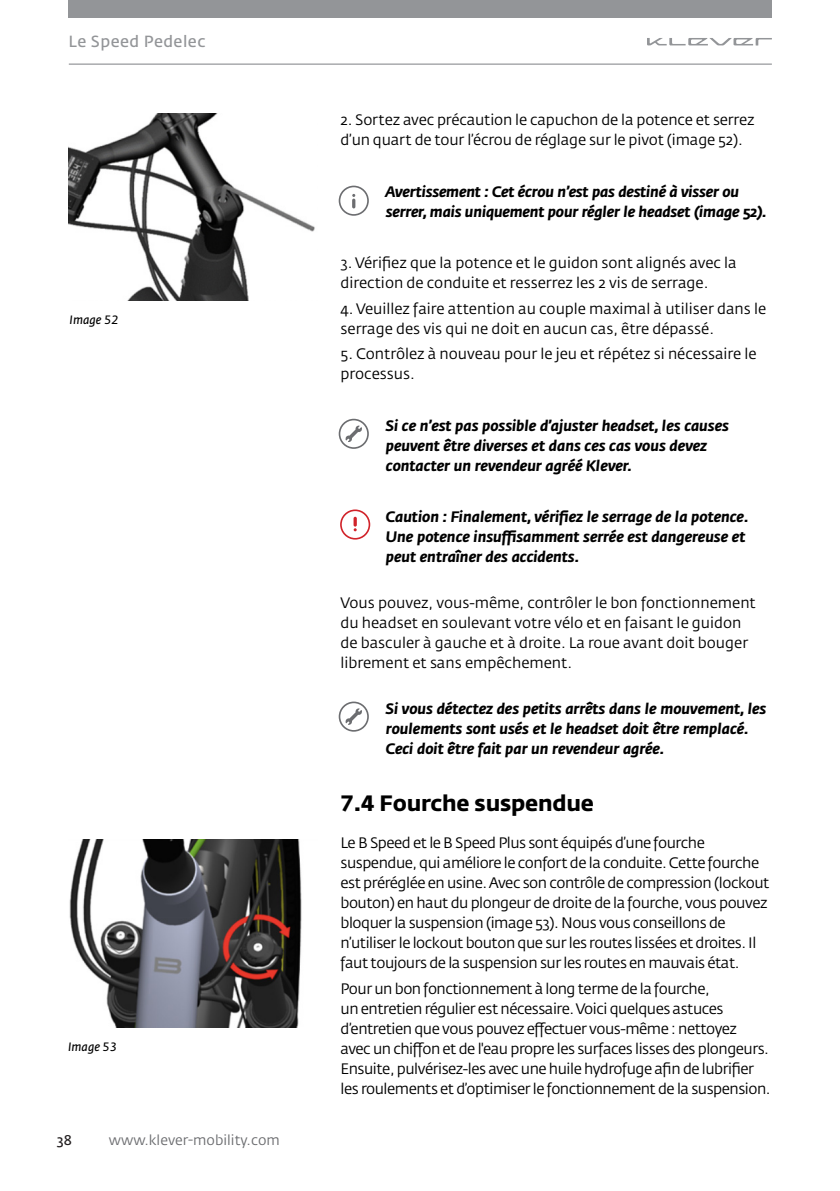
<style>
.page{position:relative;width:840px;height:1191px;background:#fff}
.page>*{position:absolute;margin:0;border:0;box-sizing:border-box;transform-origin:0 0}
.subtitle{font:700 22px "Fedra Sans Std";letter-spacing:-.01em;color:#000}
.t1{font:16px "Fedra Sans Std";letter-spacing:.03em;color:#939598}
.Body{font:15px/20px "Fedra Sans Std";letter-spacing:-.03em;color:#000}
.warnings{font:italic 700 15px/20px "Fedra Sans Std";color:#000}
.Body-2{font:15px/20px "Fedra Sans Std";color:#000}
.Body-3{font:15px/20px "Fedra Sans Std";letter-spacing:-.01em;color:#000}
.t2{font:14px "Fedra Sans Std";color:#6c6d70}
.t3{font:14px "Fedra Sans Std";color:#231f20}
._3rd_title{font:italic 12px "Fedra Sans Std";color:#000}
</style>
<div class="page">
<hr style="left:69px;top:64px;width:702px;height:1px;background:#939598">
<div style="left:68px;top:0;width:703px;height:18px;background:#939598"></div>
<svg style="left:647px;top:38px;width:124px;height:8px"></svg>
<svg style="left:338px;top:186px;width:30px;height:30px"></svg>
<svg style="left:338px;top:419px;width:30px;height:30px"></svg>
<svg style="left:340px;top:509px;width:30px;height:30px"></svg>
<svg style="left:338px;top:701px;width:30px;height:30px"></svg>
<img style="left:68px;top:113px;width:247px;height:187px">
<img style="left:69px;top:840px;width:233px;height:187px">
<p class="t1" style="left:68px;top:32px;width:138px">Le Speed Pedelec</p>
<p class="_3rd_title" style="left:69px;top:312px;width:50px">Image 52</p>
<p class="_3rd_title" style="left:68px;top:1039px;width:50px">Image 53</p>
<p class="t3" style="left:57px;top:1131px;width:17px">38</p>
<p class="t2" style="left:109px;top:1131px;width:172px">www.klever-mobility.com</p>
<p class="Body-3" style="left:340px;top:110px;width:415px">2. Sortez avec précaution le capuchon de la potence et serrez d’un quart de tour l’écrou de réglage sur le pivot (image 52).</p>
<p class="warnings" style="left:385px;top:181px;width:382px">Avertissement : Cet écrou n’est pas destiné à visser ou serrer, mais uniquement pour régler le headset (image 52).</p>
<p class="Body-2" style="left:340px;top:253px;width:397px">3. Vérifiez que la potence et le guidon sont alignés avec la direction de conduite et resserrez les 2 vis de serrage.</p>
<p class="Body-2" style="left:340px;top:298px;width:427px">4. Veuillez faire attention au couple maximal à utiliser dans le serrage des vis qui ne doit en aucun cas, être dépassé.</p>
<p class="Body-2" style="left:340px;top:344px;width:417px">5. Contrôlez à nouveau pour le jeu et répétez si nécessaire le processus.</p>
<p class="warnings" style="left:386px;top:415px;width:344px">Si ce n’est pas possible d’ajuster headset, les causes peuvent être diverses et dans ces cas vous devez contacter un revendeur agréé Klever.</p>
<p class="warnings" style="left:386px;top:507px;width:364px">Caution : Finalement, vérifiez le serrage de la potence.<br>Une potence insuffisamment serrée est dangereuse et peut entraîner des accidents.</p>
<p class="Body-2" style="left:340px;top:592px;width:416px">Vous pouvez, vous-même, contrôler le bon fonctionnement du headset en soulevant votre vélo et en faisant le guidon de basculer à gauche et à droite. La roue avant doit bouger librement et sans empêchement.</p>
<p class="warnings" style="left:386px;top:698px;width:381px">Si vous détectez des petits arrêts dans le mouvement, les roulements sont usés et le headset doit être remplacé.<br>Ceci doit être fait par un revendeur agrée.</p>
<p class="subtitle" style="left:340px;top:789px;width:255px">7.4 Fourche suspendue</p>
<p class="Body" style="left:340px;top:832px;width:430px">Le B Speed et le B Speed Plus sont équipés d’une fourche suspendue, qui améliore le confort de la conduite. Cette fourche est préréglée en usine. Avec son contrôle de compression (lockout bouton) en haut du plongeur de droite de la fourche, vous pouvez bloquer la suspension (image 53). Nous vous conseillons de n’utiliser le lockout bouton que sur les routes lissées et droites. Il faut toujours de la suspension sur les routes en mauvais état.</p>
<p class="Body" style="left:340px;top:978px;width:431px">Pour un bon fonctionnement à long terme de la fourche,<br>un entretien régulier est nécessaire. Voici quelques astuces d’entretien que vous pouvez effectuer vous-même : nettoyez avec un chiffon et de l'eau propre les surfaces lisses des plongeurs.<br>Ensuite, pulvérisez-les avec une huile hydrofuge afin de lubrifier les roulements et d’optimiser le fonctionnement de la suspension.</p>
</div>
